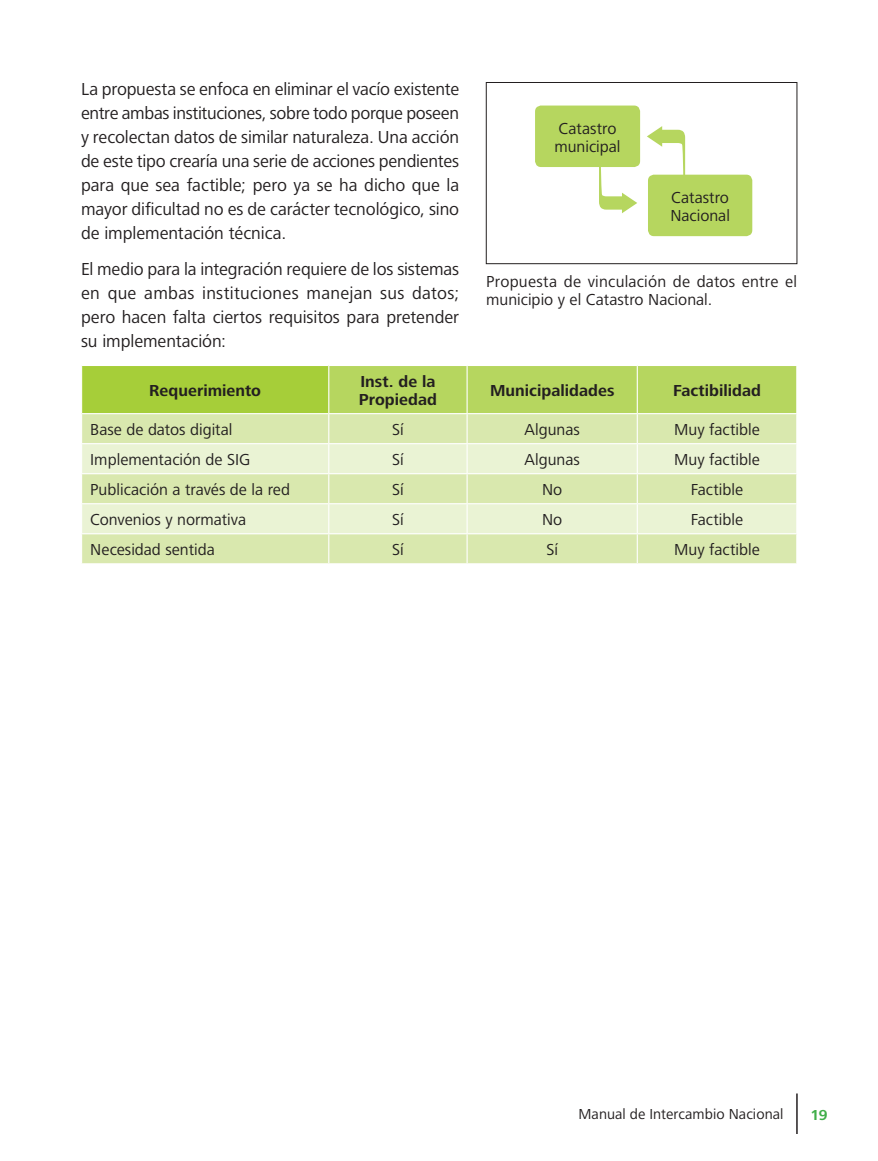
<style>
.page{position:relative;width:878px;height:1161px;background:#fff}
.page>*{position:absolute;margin:0;border:0;box-sizing:border-box;transform-origin:0 0}
.cuerpo{font:18px/24px "Frutiger Next LT";letter-spacing:-.005em;color:#231f20;text-align:justify}
.texto_tablas{font:16.5px "Frutiger Next LT";color:#231f20}
.texto_indicaciones{font:16.5px/18.1px "Frutiger Next LT";letter-spacing:.01em;color:#231f20}
.texto_tablas-2{font:700 16.5px/18.1px "Frutiger Next LT";color:#231f20}
.texto_tablas_diagram{font:16.5px/18.1px "Frutiger Next LT";color:#231f20}
.t1{font:15px "Frutiger Next LT";color:#231f20}
.t2{font:700 15px "Frutiger Next LT";color:#40ae49}
</style>
<div class="page">
<hr style="left:796px;top:1094px;width:1px;height:40px;background:#231f20">
<div style="left:82px;top:365px;width:247px;height:49px;background:#a6ce39"></div>
<div style="left:82px;top:414px;width:246px;height:149px;background:#d9e8ae"></div>
<svg style="left:82px;top:444px;width:246px;height:89px;background:#e4efc7"></svg>
<hr style="left:81px;top:365px;width:248px;height:1px;background:#fff">
<hr style="left:81px;top:413px;width:248px;height:1px;background:#fff">
<hr style="left:81px;top:443px;width:248px;height:1px;background:#fff">
<hr style="left:81px;top:473px;width:248px;height:1px;background:#fff">
<hr style="left:81px;top:503px;width:248px;height:1px;background:#fff">
<hr style="left:81px;top:533px;width:248px;height:1px;background:#fff">
<svg style="left:328px;top:365px;width:469px;height:198px;background:#d7e7a9"></svg>
<div style="left:535px;top:106px;width:105px;height:61px;background:#b6d65f;border-radius:6px"></div>
<div style="left:648px;top:175px;width:104px;height:61px;background:#b6d65f;border-radius:6px"></div>
<svg style="left:599px;top:166px;width:38px;height:47px"></svg>
<svg style="left:647px;top:126px;width:38px;height:50px"></svg>
<div style="left:486px;top:82px;width:311px;height:182px;border:1px solid #231f20"></div>
<p class="cuerpo" style="left:81px;top:77px;width:379px">La propuesta se enfoca en eliminar el vacío existente entre ambas instituciones, sobre todo porque poseen y recolectan datos de similar naturaleza. Una acción de este tipo crearía una serie de acciones pendientes para que sea factible; pero ya se ha dicho que la mayor dificultad no es de carácter tecnológico, sino de implementación técnica.</p>
<p class="cuerpo" style="left:81px;top:257px;width:379px">El medio para la integración requiere de los sistemas en que ambas instituciones manejan sus datos; pero hacen falta ciertos requisitos para pretender su implementación:</p>
<p class="texto_tablas-2" style="left:149px;top:381px;width:113px">Requerimiento</p>
<p class="texto_tablas-2" style="left:359px;top:372px;width:80px">Inst. de la<br>Propiedad</p>
<p class="texto_tablas-2" style="left:490px;top:381px;width:126px">Municipalidades</p>
<p class="texto_tablas-2" style="left:673px;top:381px;width:89px">Factibilidad</p>
<p class="texto_tablas" style="left:90px;top:420px;width:144px">Base de datos digital</p>
<p class="texto_tablas" style="left:392px;top:420px;width:13px">Sí</p>
<p class="texto_tablas" style="left:524px;top:420px;width:57px">Algunas</p>
<p class="texto_tablas" style="left:674px;top:420px;width:87px">Muy factible</p>
<p class="texto_tablas" style="left:90px;top:450px;width:161px">Implementación de SIG</p>
<p class="texto_tablas" style="left:392px;top:450px;width:13px">Sí</p>
<p class="texto_tablas" style="left:524px;top:450px;width:57px">Algunas</p>
<p class="texto_tablas" style="left:674px;top:450px;width:87px">Muy factible</p>
<p class="texto_tablas" style="left:90px;top:481px;width:201px">Publicación a través de la red</p>
<p class="texto_tablas" style="left:392px;top:481px;width:13px">Sí</p>
<p class="texto_tablas" style="left:542px;top:481px;width:22px">No</p>
<p class="texto_tablas" style="left:690px;top:481px;width:54px">Factible</p>
<p class="texto_tablas" style="left:90px;top:511px;width:158px">Convenios y normativa</p>
<p class="texto_tablas" style="left:392px;top:511px;width:13px">Sí</p>
<p class="texto_tablas" style="left:542px;top:511px;width:22px">No</p>
<p class="texto_tablas" style="left:690px;top:511px;width:54px">Factible</p>
<p class="texto_tablas" style="left:90px;top:541px;width:126px">Necesidad sentida</p>
<p class="texto_tablas" style="left:392px;top:541px;width:13px">Sí</p>
<p class="texto_tablas" style="left:546px;top:541px;width:13px">Sí</p>
<p class="texto_tablas" style="left:674px;top:541px;width:87px">Muy factible</p>
<p class="texto_tablas_diagram" style="left:554px;top:119px;width:68px">Catastro municipal</p>
<p class="texto_tablas_diagram" style="left:670px;top:188px;width:61px">Catastro<br>Nacional</p>
<p class="texto_indicaciones" style="left:486px;top:273px;width:312px">Propuesta de vinculación de datos entre el municipio y el Catastro Nacional.</p>
<p class="t1" style="left:578px;top:1106px;width:206px">Manual de Intercambio Nacional</p>
<p class="t2" style="left:810px;top:1106px;width:19px">19</p>
</div>
